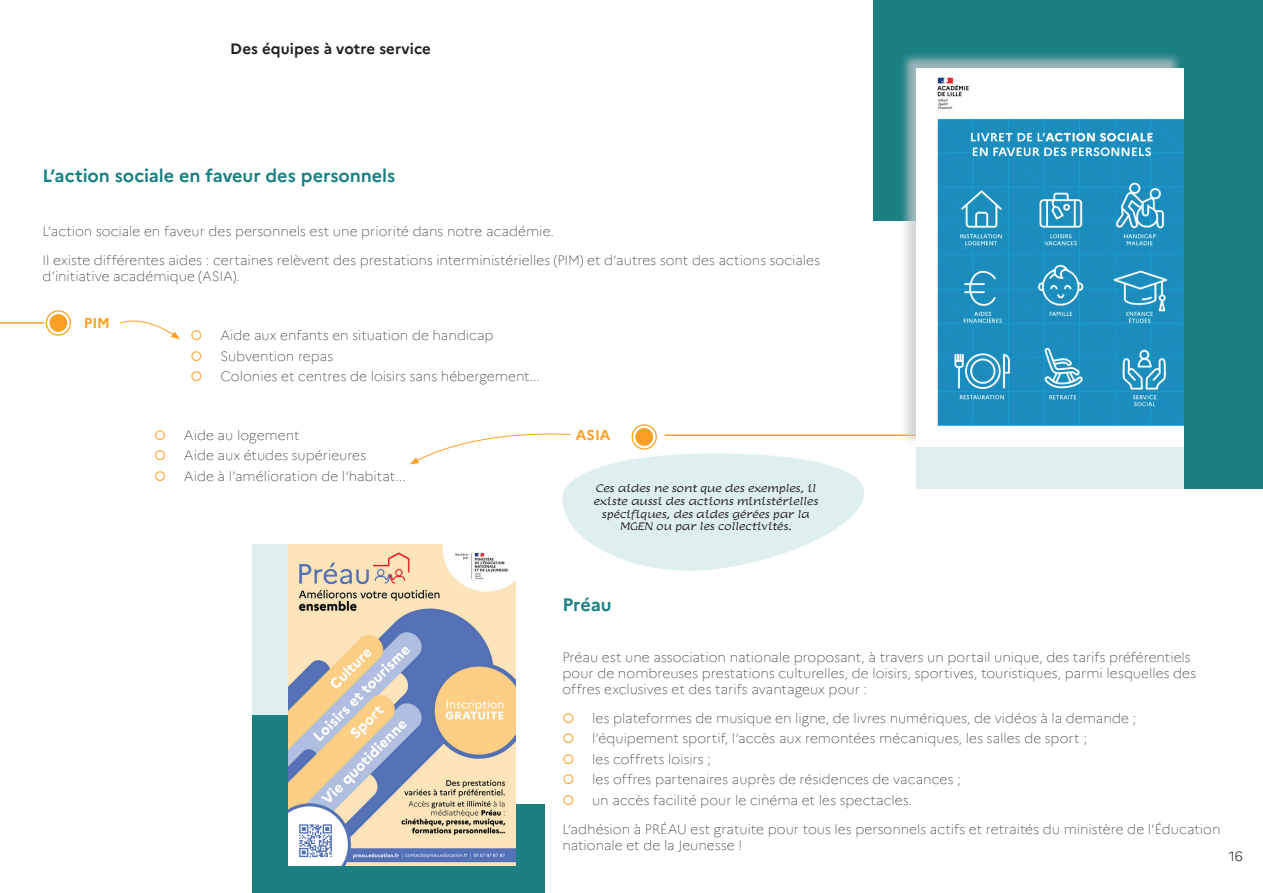
<style>
.page{position:relative;width:1263px;height:893px;background:#fff}
.page>*{position:absolute;margin:0;border:0;box-sizing:border-box;transform-origin:0 0}
.t1{font:700 18px "Marianne";letter-spacing:-.005em;color:#1b8082}
.t2{font:700 15px "Marianne";letter-spacing:.005em;color:#231f20}
.t3{font:700 14.25px "Marianne";letter-spacing:-.005em;color:#f9a025}
.t4{font:100 13.5px/20.4px "Marianne";color:#231f20}
.t5{font:300 13.5px "Marianne";color:#231f20}
.t6{font:10.5px/12.6px "Lumanosimo";letter-spacing:.015em;color:#231f20;text-align:center}
</style>
<div class="page">
<div style="left:252px;top:544px;width:36px;height:171px;background:#deefef"></div>
<div style="left:277px;top:804px;width:268px;height:89px;background:#1b8082"></div>
<hr style="left:665px;top:434px;width:598px;height:2px;background:#f9a025">
<div style="left:874px;top:0;width:389px;height:221px;background:#1b8082"></div>
<div style="left:1044px;top:31px;width:219px;height:458px;background:#1b8082"></div>
<div style="left:916px;top:446px;width:267px;height:43px;background:#deefef"></div>
<div style="left:252px;top:715px;width:52px;height:178px;background:#1b8082"></div>
<img style="left:288px;top:544px;width:228px;height:321px">
<div style="left:899px;top:51px;width:284px;height:395px;background:#c9cacc;opacity:.75"></div>
<img style="left:916px;top:68px;width:267px;height:378px">
<svg style="left:46px;top:310px;width:25px;height:26px"></svg>
<div style="left:42px;top:307px;width:33px;height:32px;border:2px solid #fff;border-radius:50%"></div>
<div style="left:47px;top:312px;width:23px;height:22px;border:2px solid #fff;border-radius:50%"></div>
<hr style="left:0;top:322px;width:44px;height:2px;background:#f9a025">
<svg style="left:632px;top:424px;width:25px;height:26px"></svg>
<div style="left:628px;top:421px;width:33px;height:32px;border:2px solid #fff;border-radius:50%"></div>
<div style="left:633px;top:426px;width:23px;height:22px;border:2px solid #fff;border-radius:50%"></div>
<svg style="left:120px;top:320px;width:60px;height:19px"></svg>
<svg style="left:410px;top:428px;width:454px;height:150px"></svg>
<p class="t2" style="left:230px;top:39px;width:202px">Des équipes à votre service</p>
<h1 class="t1" style="left:43px;top:164px;width:354px">L’action sociale en faveur des personnels</h1>
<p class="t4" style="left:43px;top:217px;width:779px;line-height:29px">L’action sociale en faveur des personnels est une priorité dans notre académie.<br>Il existe différentes aides : certaines relèvent des prestations interministérielles (PIM) et d’autres sont des actions sociales</p>
<p class="t4" style="left:43px;top:266px;width:199px">d’initiative académique (ASIA).</p>
<p class="t3" style="left:84px;top:314px;width:28px">PIM</p>
<p class="t4" style="left:220px;top:325px;width:321px">Aide aux enfants en situation de handicap<br>Subvention repas<br>Colonies et centres de loisirs sans hébergement...</p>
<p class="t4" style="left:184px;top:425px;width:223px">Aide au logement<br>Aide aux études supérieures<br>Aide à l’amélioration de l’habitat...</p>
<p class="t3" style="left:576px;top:426px;width:36px">ASIA</p>
<p class="t6" style="left:593px;top:482px;width:226px">Ces aides ne sont que des exemples, il existe aussi des actions ministérielles spécifiques, des aides gérées par la MGEN ou par les collectivités.</p>
<h1 class="t1" style="left:562px;top:594px;width:51px">Préau</h1>
<p class="t4" style="left:562px;top:649px;width:635px;line-height:16.2px">Préau est une association nationale proposant, à travers un portail unique, des tarifs préférentiels pour de nombreuses prestations culturelles, de loisirs, sportives, touristiques, parmi lesquelles des offres exclusives et des tarifs avantageux pour :</p>
<p class="t4" style="left:592px;top:708px;width:545px">les plateformes de musique en ligne, de livres numériques, de vidéos à la demande ; l’équipement sportif, l’accès aux remontées mécaniques, les salles de sport ;<br>les coffrets loisirs ;<br>les offres partenaires auprès de résidences de vacances ;<br>un accès facilité pour le cinéma et les spectacles.</p>
<p class="t4" style="left:562px;top:821px;width:660px;line-height:16.2px">L’adhésion à PRÉAU est gratuite pour tous les personnels actifs et retraités du ministère de l’Éducation nationale et de la Jeunesse !</p>
<p class="t5" style="left:1229px;top:847px;width:16px">16</p>
</div>
